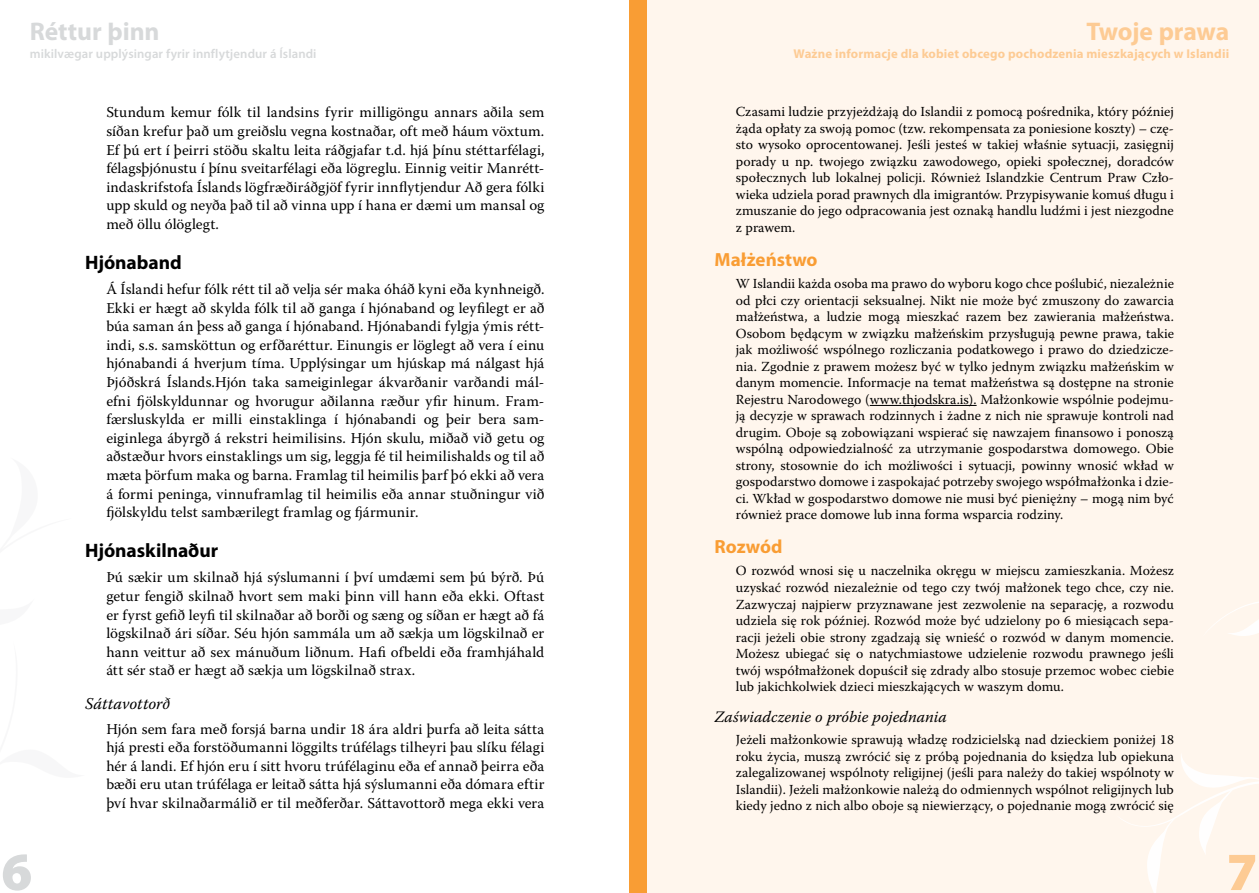
<style>
.page{position:relative;width:1259px;height:893px;background:#fff}
.page>*{position:absolute;margin:0;border:0;box-sizing:border-box;transform-origin:0 0}
.t1{font:900 54px "Myriad Pro";color:#fdcb94}
.t2{font:900 54px "Myriad Pro";color:#d7d9da}
.t3{font:700 25.5px "Myriad Pro";letter-spacing:-.01em;color:#fdcb94}
.t4{font:700 25.5px "Myriad Pro";color:#d7d9da}
.Isl_Fyrirsogn{font:700 19.5px "Myriad Pro";color:#000}
.POL_Fyrirsogn{font:700 19.05px "Myriad Pro";color:#f99d34}
.ISL_Millifyrirsogn{font:italic 16.5px "Warnock Pro";letter-spacing:-.005em;color:#000}
.POL_Millifyrirsogn{font:italic 15.9px "Warnock Pro";color:#000}
.Islenska{font:15px/18.6px "Warnock Pro";letter-spacing:.01em;color:#000;text-align:justify}
.Polska_meginmal{font:13.8px/16.5px "Warnock Pro";color:#000;text-align:justify}
.t5{font:700 12.75px "Myriad Pro";letter-spacing:.01em;color:#fdcb94}
.t6{font:600 12.75px "Myriad Pro";letter-spacing:.01em;color:#d7d9da}
</style>
<div class="page">
<div style="left:629px;top:0;width:630px;height:893px;background:#fff6ed"></div>
<div style="left:629px;top:0;width:17px;height:893px;background:#f99d34"></div>
<hr style="left:869px;top:405px;width:107px;height:1px;background:#000">
<svg style="left:1123px;top:602px;width:136px;height:291px"></svg>
<h2 class="t4" style="left:30px;top:15px;width:131px">Réttur þinn</h2>
<p class="t6" style="left:30px;top:46px;width:288px">mikilvægar upplýsingar fyrir innflytjendur á Íslandi</p>
<h2 class="t3" style="left:1086px;top:15px;width:144px">Twoje prawa</h2>
<p class="t5" style="left:793px;top:45px;width:437px">Ważne informacje dla kobiet obcego pochodzenia mieszkających w Islandii</p>
<p class="Islenska" style="left:106px;top:103px;width:439px">Stundum kemur fólk til landsins fyrir milligöngu annars aðila sem síðan krefur það um greiðslu vegna kostnaðar, oft með háum vöxtum.<br>Ef þú ert í þeirri stöðu skaltu leita ráðgjafar t.d. hjá þínu stéttarfélagi, félagsþjónustu í þínu sveitarfélagi eða lögreglu. Einnig veitir Manrétt&shy;indaskrifstofa Íslands lögfræðiráðgjöf fyrir innflytjendur Að gera fólki upp skuld og neyða það til að vinna upp í hana er dæmi um mansal og með öllu ólöglegt.</p>
<p class="Isl_Fyrirsogn" style="left:85px;top:249px;width:98px">Hjónaband</p>
<p class="Islenska" style="left:106px;top:280px;width:440px">Á Íslandi hefur fólk rétt til að velja sér maka óháð kyni eða kynhneigð.<br>Ekki er hægt að skylda fólk til að ganga í hjónaband og leyfilegt er að búa saman án þess að ganga í hjónaband. Hjónabandi fylgja ýmis rétt&shy;indi, s.s. samsköttun og erfðaréttur. Einungis er löglegt að vera í einu hjónabandi á hverjum tíma. Upplýsingar um hjúskap má nálgast hjá Þjóðskrá Íslands.Hjón taka sameiginlegar ákvarðanir varðandi mál&shy;efni fjölskyldunnar og hvorugur aðilanna ræður yfir hinum. Fram&shy;færsluskylda er milli einstaklinga í hjónabandi og þeir bera sam&shy;eiginlega ábyrgð á rekstri heimilisins. Hjón skulu, miðað við getu og aðstæður hvors einstaklings um sig, leggja fé til heimilishalds og til að mæta þörfum maka og barna. Framlag til heimilis þarf þó ekki að vera á formi peninga, vinnuframlag til heimilis eða annar stuðningur við fjölskyldu telst sambærilegt framlag og fjármunir.</p>
<p class="Isl_Fyrirsogn" style="left:85px;top:538px;width:135px">Hjónaskilnaður</p>
<p class="Islenska" style="left:106px;top:568px;width:439px">Þú sækir um skilnað hjá sýslumanni í því umdæmi sem þú býrð. Þú getur fengið skilnað hvort sem maki þinn vill hann eða ekki. Oftast er fyrst gefið leyfi til skilnaðar að borði og sæng og síðan er hægt að fá lögskilnað ári síðar. Séu hjón sammála um að sækja um lögskilnað er hann veittur að sex mánuðum liðnum. Hafi ofbeldi eða framhjáhald átt sér stað er hægt að sækja um lögskilnað strax.</p>
<p class="ISL_Millifyrirsogn" style="left:85px;top:694px;width:86px">Sáttavottorð</p>
<p class="Islenska" style="left:106px;top:719px;width:439px">Hjón sem fara með forsjá barna undir 18 ára aldri þurfa að leita sátta hjá presti eða forstöðumanni löggilts trúfélags tilheyri þau slíku félagi hér á landi. Ef hjón eru í sitt hvoru trúfélaginu eða ef annað þeirra eða bæði eru utan trúfélaga er leitað sátta hjá sýslumanni eða dómara eftir því hvar skilnaðarmálið er til meðferðar. Sáttavottorð mega ekki vera</p>
<p class="Polska_meginmal" style="left:736px;top:103px;width:440px">Czasami ludzie przyjeżdżają do Islandii z pomocą pośrednika, który później żąda opłaty za swoją pomoc (tzw. rekompensata za poniesione koszty) – czę&shy;sto wysoko oprocentowanej. Jeśli jesteś w takiej właśnie sytuacji, zasięgnij porady u np. twojego związku zawodowego, opieki społecznej, doradców społecznych lub lokalnej policji. Również Islandzkie Centrum Praw Czło&shy;wieka udziela porad prawnych dla imigrantów. Przypisywanie komuś długu i zmuszanie do jego odpracowania jest oznaką handlu ludźmi i jest niezgodne z prawem.</p>
<p class="POL_Fyrirsogn" style="left:714px;top:247px;width:104px">Małżeństwo</p>
<p class="Polska_meginmal" style="left:736px;top:275px;width:439px">W Islandii każda osoba ma prawo do wyboru kogo chce poślubić, niezależnie od płci czy orientacji seksualnej. Nikt nie może być zmuszony do zawarcia małżeństwa, a ludzie mogą mieszkać razem bez zawierania małżeństwa.<br>Osobom będącym w związku małżeńskim przysługują pewne prawa, takie jak możliwość wspólnego rozliczania podatkowego i prawo do dziedzicze&shy;nia. Zgodnie z prawem możesz być w tylko jednym związku małżeńskim w danym momencie. Informacje na temat małżeństwa są dostępne na stronie Rejestru Narodowego (www.thjodskra.is). Małżonkowie wspólnie podejmu&shy;ją decyzje w sprawach rodzinnych i żadne z nich nie sprawuje kontroli nad drugim. Oboje są zobowiązani wspierać się nawzajem finansowo i ponoszą wspólną odpowiedzialność za utrzymanie gospodarstwa domowego. Obie strony, stosownie do ich możliwości i sytuacji, powinny wnosić wkład w gospodarstwo domowe i zaspokajać potrzeby swojego współmałżonka i dzie&shy;ci. Wkład w gospodarstwo domowe nie musi być pieniężny – mogą nim być również prace domowe lub inna forma wsparcia rodziny.</p>
<p class="POL_Fyrirsogn" style="left:714px;top:534px;width:69px">Rozwód</p>
<p class="Polska_meginmal" style="left:736px;top:562px;width:439px">O rozwód wnosi się u naczelnika okręgu w miejscu zamieszkania. Możesz uzyskać rozwód niezależnie od tego czy twój małżonek tego chce, czy nie.<br>Zazwyczaj najpierw przyznawane jest zezwolenie na separację, a rozwodu udziela się rok później. Rozwód może być udzielony po 6 miesiącach sepa&shy;racji jeżeli obie strony zgadzają się wnieść o rozwód w danym momencie.<br>Możesz ubiegać się o natychmiastowe udzielenie rozwodu prawnego jeśli twój współmałżonek dopuścił się zdrady albo stosuje przemoc wobec ciebie lub jakichkolwiek dzieci mieszkających w waszym domu.</p>
<p class="POL_Millifyrirsogn" style="left:714px;top:707px;width:234px">Zaświadczenie o próbie pojednania</p>
<p class="Polska_meginmal" style="left:736px;top:731px;width:439px">Jeżeli małżonkowie sprawują władzę rodzicielską nad dzieckiem poniżej 18 roku życia, muszą zwrócić się z próbą pojednania do księdza lub opiekuna zalegalizowanej wspólnoty religijnej (jeśli para należy do takiej wspólnoty w Islandii). Jeżeli małżonkowie należą do odmiennych wspólnot religijnych lub kiedy jedno z nich albo oboje są niewierzący, o pojednanie mogą zwrócić się</p>
<h1 class="t2" style="left:1px;top:836px;width:32px">6</h1>
<h1 class="t1" style="left:1226px;top:836px;width:32px">7</h1>
</div>
